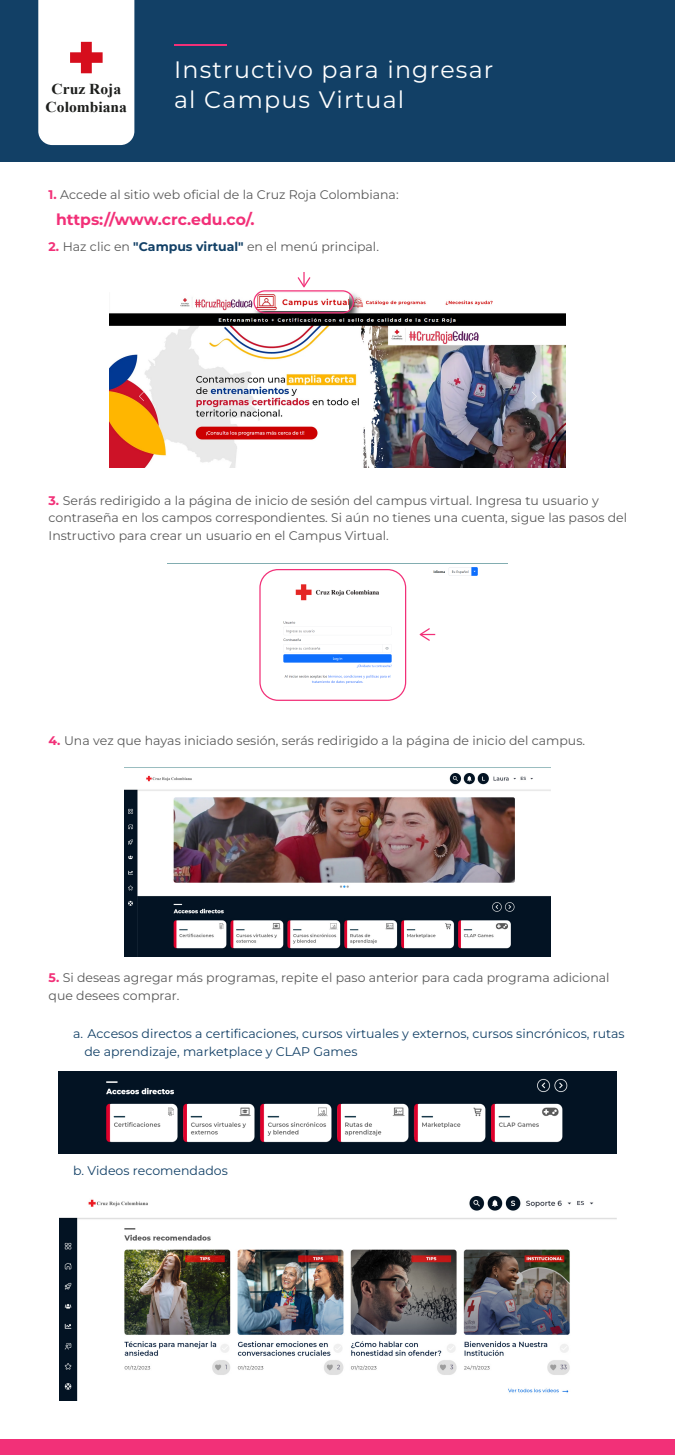
<style>
.page{position:relative;width:675px;height:1455px;background:#fff}
.page>*{position:absolute;margin:0;border:0;box-sizing:border-box;transform-origin:0 0}
.t1{font:23.75px/30.9px "Montserrat";letter-spacing:.05em;color:#fff}
.t2{font:700 15.62px "Montserrat";color:#f23078}
.t3{font:700 15.06px/18.1px "Times New Roman";color:#1d1e1c;text-align:center}
.t4{font:12.5px/17.5px "Montserrat";color:#595959}
.t5{font:12.5px/17.5px "Montserrat";color:#124066}
.s1{font-weight:700;color:#f23078}
.s2{font-weight:700;color:#124066}
</style>
<div class="page">
<img style="left:261px;top:567px;width:217px;height:134px">
<div style="left:0;top:1439px;width:675px;height:15px;background:#f23078"></div>
<div style="left:0;top:0;width:675px;height:161px;background:#124066"></div>
<hr style="left:175px;top:44px;width:52px;height:2px;background:#f23078">
<svg style="left:38px;top:0;width:96px;height:145px;background:#f9f2f3"></svg>
<svg style="left:420px;top:628px;width:15px;height:13px"></svg>
<div style="left:259px;top:569px;width:147px;height:132px;border:1px solid #f23078;border-radius:18px"></div>
<svg style="left:298px;top:272px;width:12px;height:15px"></svg>
<img style="left:110px;top:297px;width:455px;height:171px">
<img style="left:250px;top:292px;width:113px;height:33px">
<img style="left:255px;top:293px;width:94px;height:18px">
<div style="left:253px;top:290px;width:101px;height:23px;border:1px solid #f23078;border-radius:11px"></div>
<img style="left:124px;top:767px;width:427px;height:189px">
<img style="left:58px;top:1071px;width:559px;height:82px">
<img style="left:59px;top:1196px;width:557px;height:204px">
<p class="t3" style="left:46px;top:79px;width:83px">Cruz Roja<br>Colombiana</p>
<h1 class="t1" style="left:174px;top:53px;width:321px">Instructivo para ingresar al Campus Virtual</h1>
<p class="t4" style="left:49px;top:185px;width:352px"><span class="s1">1.</span> Accede al sitio web oficial de la Cruz Roja Colombiana:</p>
<p class="t2" style="left:56px;top:209px;width:200px">https://www.crc.edu.co/.</p>
<p class="t4" style="left:49px;top:238px;width:332px"><span class="s1">2.</span> Haz clic en <span class="s2">"Campus virtual"</span> en el menú principal.</p>
<p class="t4" style="left:49px;top:491px;width:580px"><span class="s1">3.</span> Serás redirigido a la página de inicio de sesión del campus virtual. Ingresa tu usuario y contraseña en los campos correspondientes. Si aún no tienes una cuenta, sigue las pasos del<br>Instructivo para crear un usuario en el Campus Virtual.</p>
<p class="t4" style="left:49px;top:732px;width:538px"><span class="s1">4.</span> Una vez que hayas iniciado sesión, serás redirigido a la página de inicio del campus.</p>
<p class="t4" style="left:49px;top:968px;width:563px"><span class="s1">5.</span> Si deseas agregar más programas, repite el paso anterior para cada programa adicional que desees comprar.</p>
<p class="t5" style="left:84px;top:1024px;width:542px;text-indent:-11px">a. Accesos directos a certificaciones, cursos virtuales y externos, cursos sincrónicos, rutas de aprendizaje, marketplace y CLAP Games</p>
<p class="t5" style="left:73px;top:1161px;width:156px">b. Videos recomendados</p>
</div>
